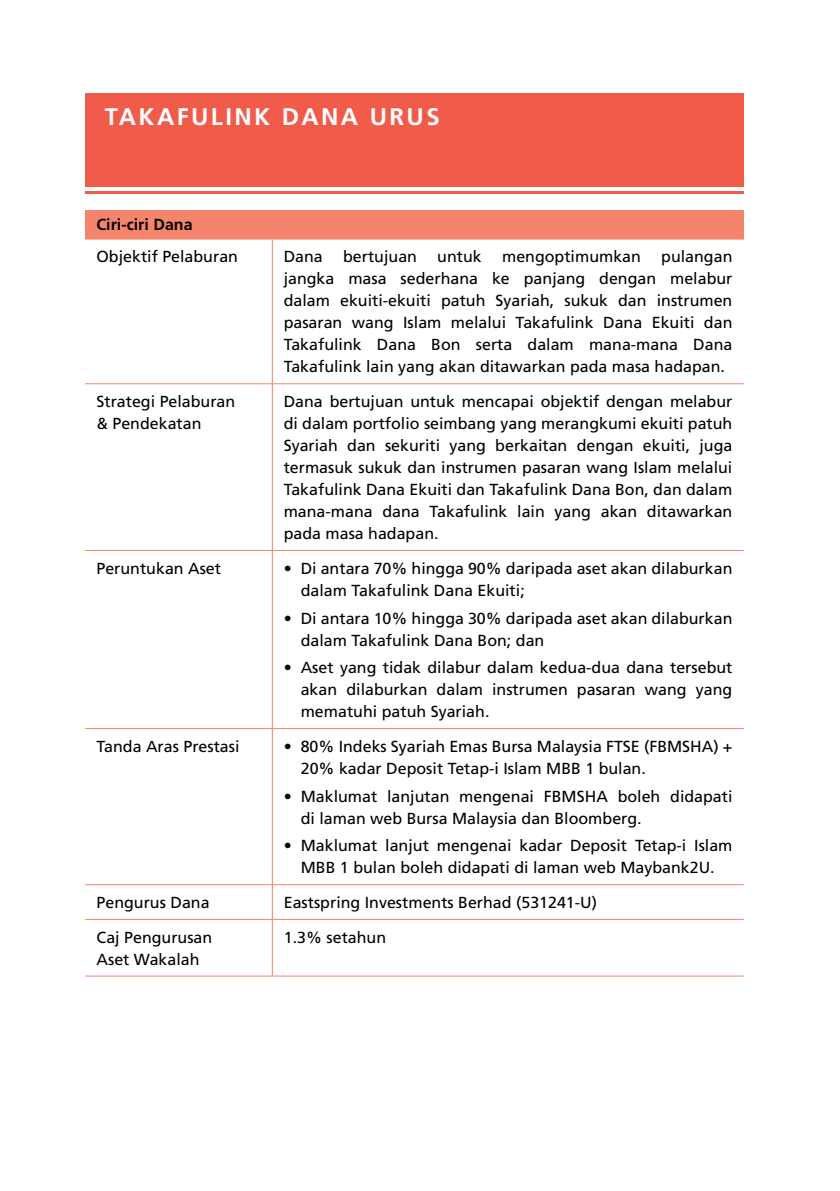
<style>
.page{position:relative;width:840px;height:1191px;background:#fff}
.page>*{position:absolute;margin:0;border:0;box-sizing:border-box;transform-origin:0 0}
.t1{font:700 24px "Frutiger";letter-spacing:.1em;color:#fff}
.t2{font:16px/22px "Frutiger";color:#000}
.t3{font:700 16px "Frutiger";color:#000}
</style>
<div class="page">
<div style="left:85px;top:93px;width:658px;height:94px;background:#f15b4a"></div>
<hr style="left:85px;top:191px;width:658px;height:3px;background:#f15b4a">
<div style="left:85px;top:211px;width:658px;height:28px;background:#f5846d"></div>
<hr style="left:85px;top:239px;width:187px;height:1px;background:#f5846d">
<hr style="left:272px;top:239px;width:471px;height:1px;background:#f5846d">
<hr style="left:272px;top:239px;width:1px;height:144px;background:#f5846d">
<hr style="left:85px;top:383px;width:187px;height:1px;background:#f5846d">
<hr style="left:272px;top:383px;width:471px;height:1px;background:#f5846d">
<hr style="left:272px;top:384px;width:1px;height:166px;background:#f5846d">
<hr style="left:85px;top:550px;width:187px;height:1px;background:#f5846d">
<hr style="left:272px;top:550px;width:471px;height:1px;background:#f5846d">
<hr style="left:272px;top:551px;width:1px;height:177px;background:#f5846d">
<hr style="left:85px;top:728px;width:187px;height:1px;background:#f5846d">
<hr style="left:272px;top:728px;width:471px;height:1px;background:#f5846d">
<hr style="left:272px;top:729px;width:1px;height:155px;background:#f5846d">
<hr style="left:85px;top:884px;width:187px;height:1px;background:#f5846d">
<hr style="left:272px;top:884px;width:471px;height:1px;background:#f5846d">
<hr style="left:272px;top:885px;width:1px;height:34px;background:#f5846d">
<hr style="left:85px;top:919px;width:187px;height:1px;background:#f5846d">
<hr style="left:272px;top:919px;width:471px;height:1px;background:#f5846d">
<hr style="left:272px;top:919px;width:1px;height:56px;background:#f5846d">
<hr style="left:85px;top:975px;width:187px;height:1px;background:#f5846d">
<hr style="left:272px;top:975px;width:471px;height:1px;background:#f5846d">
<h1 class="t1" style="left:105px;top:103px;width:336px">TAKAFULINK DANA URUS</h1>
<p class="t3" style="left:96px;top:215px;width:98px">Ciri-ciri Dana</p>
<p class="t2" style="left:96px;top:246px;width:143px">Objektif Pelaburan</p>
<p class="t2" style="left:283px;top:246px;width:41px">Dana</p>
<p class="t2" style="left:343px;top:246px;width:75px">bertujuan</p>
<p class="t2" style="left:437px;top:246px;width:46px">untuk</p>
<p class="t2" style="left:502px;top:246px;width:140px">mengoptimumkan</p>
<p class="t2" style="left:283px;top:246px;width:450px;text-align:justify;text-indent:377px">pulangan jangka masa sederhana ke panjang dengan melabur dalam ekuiti-ekuiti patuh Syariah, sukuk dan instrumen pasaran wang Islam melalui Takafulink Dana Ekuiti dan Takafulink Dana Bon serta dalam mana-mana Dana Takafulink lain yang akan ditawarkan pada masa hadapan.</p>
<p class="t2" style="left:96px;top:390px;width:140px">Strategi Pelaburan &amp; Pendekatan</p>
<p class="t2" style="left:283px;top:390px;width:450px;text-align:justify">Dana bertujuan untuk mencapai objektif dengan melabur di dalam portfolio seimbang yang merangkumi ekuiti patuh Syariah dan sekuriti yang berkaitan dengan ekuiti, juga termasuk sukuk dan instrumen pasaran wang Islam melalui Takafulink Dana Ekuiti dan Takafulink Dana Bon, dan dalam mana-mana dana Takafulink lain yang akan ditawarkan pada masa hadapan.</p>
<p class="t2" style="left:96px;top:557px;width:126px">Peruntukan Aset</p>
<p class="t2" style="left:300px;top:557px;width:433px;text-indent:-17px">• Di antara 70% hingga 90% daripada aset akan dilaburkan dalam Takafulink Dana Ekuiti;</p>
<p class="t2" style="left:300px;top:607px;width:433px;text-indent:-17px">• Di antara 10% hingga 30% daripada aset akan dilaburkan dalam Takafulink Dana Bon; dan</p>
<p class="t2" style="left:300px;top:656px;width:433px;text-align:justify;text-indent:-17px">• Aset yang tidak dilabur dalam kedua-dua dana tersebut akan dilaburkan dalam instrumen pasaran wang yang mematuhi patuh Syariah.</p>
<p class="t2" style="left:96px;top:735px;width:144px">Tanda Aras Prestasi</p>
<p class="t2" style="left:300px;top:735px;width:433px;text-indent:-17px">• 80% Indeks Syariah Emas Bursa Malaysia FTSE (FBMSHA) +<br>20% kadar Deposit Tetap-i Islam MBB 1 bulan.</p>
<p class="t2" style="left:300px;top:785px;width:433px;text-indent:-17px">• Maklumat lanjutan mengenai FBMSHA boleh didapati di laman web Bursa Malaysia dan Bloomberg.</p>
<p class="t2" style="left:283px;top:834px;width:450px;text-align:center">• Maklumat lanjut mengenai kadar Deposit Tetap-i Islam<br>MBB 1 bulan boleh didapati di laman web Maybank2U.</p>
<p class="t2" style="left:96px;top:891px;width:114px">Pengurus Dana</p>
<p class="t2" style="left:283px;top:891px;width:314px">Eastspring Investments Berhad (531241-U)</p>
<p class="t2" style="left:96px;top:926px;width:117px">Caj Pengurusan<br>Aset Wakalah</p>
<p class="t2" style="left:283px;top:926px;width:104px">1.3% setahun</p>
</div>
